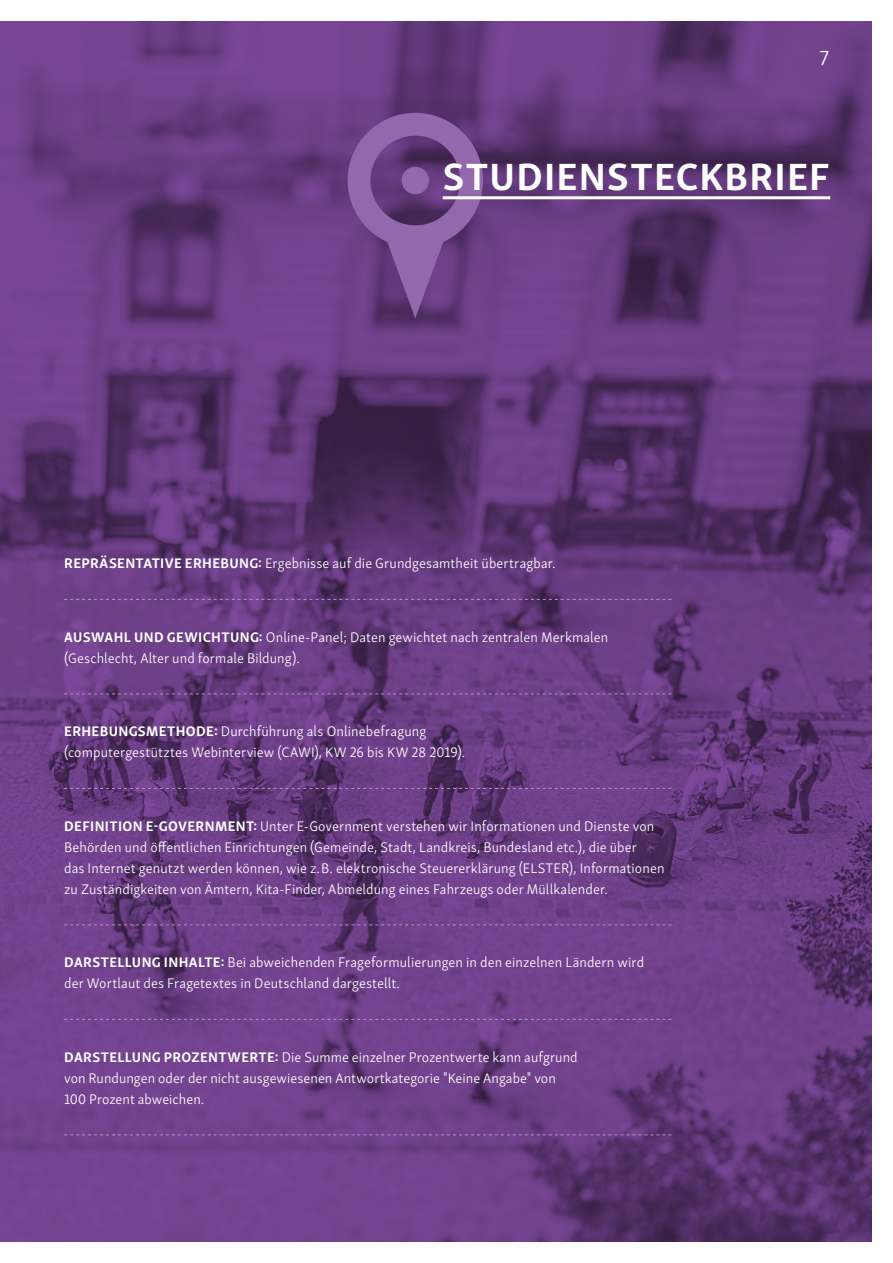
<style>
.page{position:relative;width:893px;height:1263px;background:#fff}
.page>*{position:absolute;margin:0;border:0;box-sizing:border-box;transform-origin:0 0}
.t1{font:700 39px "Skolar Sans Latn";letter-spacing:.03em;color:#fff}
.t2{font:300 21px "Skolar Sans Latn";color:#fff}
.t3{font:300 14.25px/21px "Skolar Sans Latn";letter-spacing:.005em;color:#fff}
.s1{font-weight:700}
</style>
<div class="page">
<img style="left:0;top:21px;width:872px;height:1221px">
<svg style="left:348px;top:113px;width:135px;height:205px;background:#734a8c"></svg>
<div style="left:402px;top:167px;width:27px;height:27px;background:#9369ad;border-radius:50%"></div>
<svg style="left:64px;top:599px;width:607px;height:1px"></svg>
<svg style="left:64px;top:693px;width:607px;height:1px"></svg>
<svg style="left:64px;top:788px;width:607px;height:1px"></svg>
<svg style="left:64px;top:924px;width:607px;height:1px"></svg>
<svg style="left:64px;top:1019px;width:607px;height:1px"></svg>
<svg style="left:64px;top:1134px;width:607px;height:1px"></svg>
<hr style="left:443px;top:196px;width:387px;height:3px;background:#fff">
<h2 class="t2" style="left:819px;top:42px;width:11px">7</h2>
<h1 class="t1" style="left:443px;top:145px;width:389px">STUDIENSTECKBRIEF</h1>
<p class="t3" style="left:64px;top:552px;width:493px"><span class="s1">REPRÄSENTATIVE ERHEBUNG:</span> Ergebnisse auf die Grundgesamtheit übertragbar.</p>
<p class="t3" style="left:64px;top:625px;width:546px"><span class="s1">AUSWAHL UND GEWICHTUNG:</span> Online-Panel; Daten gewichtet nach zentralen Merkmalen (Geschlecht, Alter und formale Bildung).</p>
<p class="t3" style="left:64px;top:720px;width:402px"><span class="s1">ERHEBUNGSMETHODE:</span> Durchführung als Onlinebefragung (computergestütztes Webinterview (CAWI), KW 26 bis KW 28 2019).</p>
<p class="t3" style="left:64px;top:814px;width:602px"><span class="s1">DEFINITION E-GOVERNMENT:</span> Unter E-Government verstehen wir Informationen und Dienste von Behörden und öffentlichen Einrichtungen (Gemeinde, Stadt, Landkreis, Bundesland etc.), die über<br>das Internet genutzt werden können, wie z. B. elektronische Steuererklärung (ELSTER), Informationen zu Zuständigkeiten von Ämtern, Kita-Finder, Abmeldung eines Fahrzeugs oder Müllkalender.</p>
<p class="t3" style="left:64px;top:951px;width:581px"><span class="s1">DARSTELLUNG INHALTE:</span> Bei abweichenden Frageformulierungen in den einzelnen Ländern wird der Wortlaut des Fragetextes in Deutschland dargestellt.</p>
<p class="t3" style="left:64px;top:1045px;width:515px"><span class="s1">DARSTELLUNG PROZENTWERTE:</span> Die Summe einzelner Prozentwerte kann aufgrund von Rundungen oder der nicht ausgewiesenen Antwortkategorie "Keine Angabe" von<br>100 Prozent abweichen.</p>
</div>
